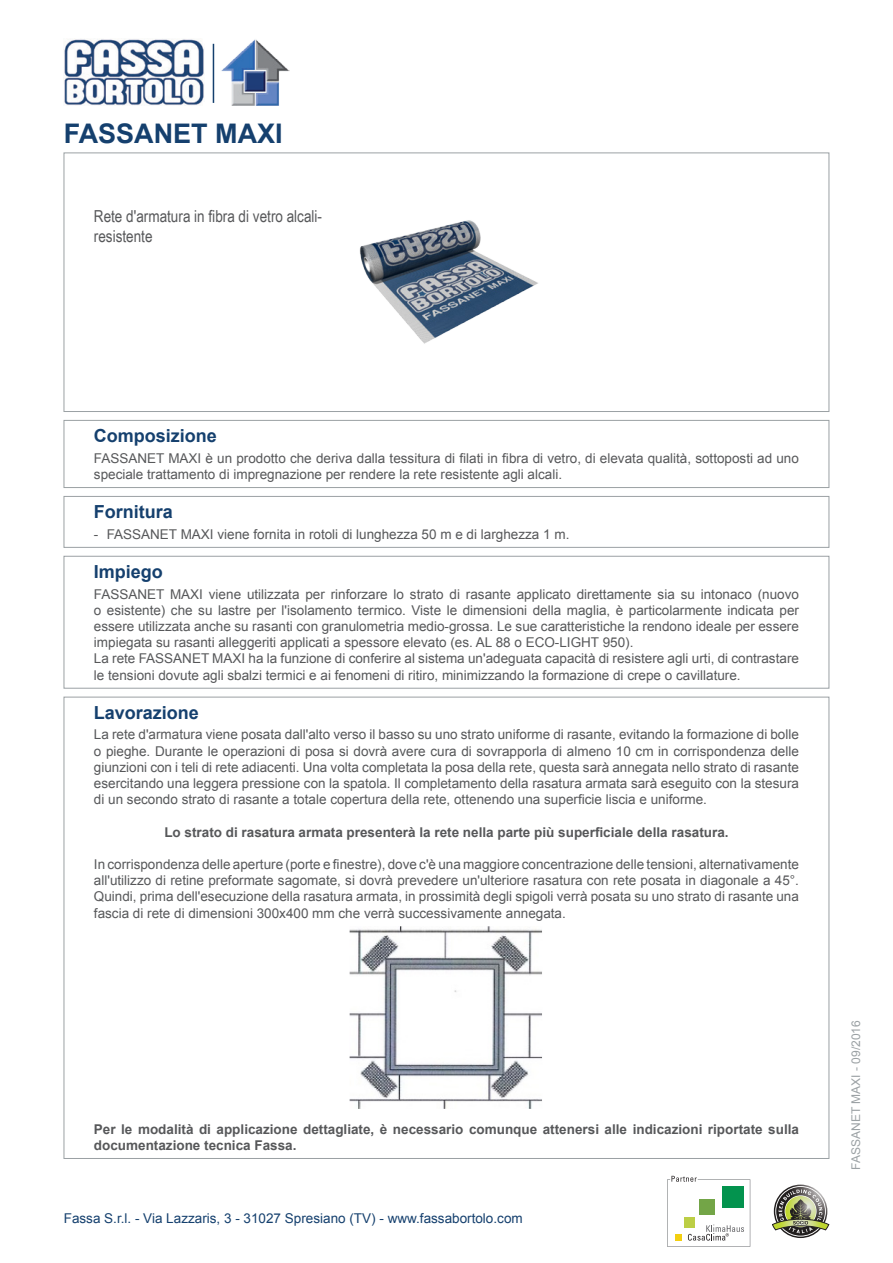
<style>
.page{position:relative;width:893px;height:1263px;background:#fff}
.page>*{position:absolute;margin:0;border:0;box-sizing:border-box;transform-origin:0 0}
.cella_layout{font:700 27px "Arial";color:#15406e}
.cella_layout-2{font:700 18px "Arial";color:#15406e}
.cella_layout-3{font:16.5px/19.8px "Arial Narrow";color:#57585a}
.cella_layout-4{font:13.5px/16.2px "Arial";color:#57585a}
.cella_layout-5{font:700 13.5px/16.2px "Arial";color:#57585a}
.t1{font:13.5px "Arial";color:#15406e}
.Nome_Prodotto-Edizio{font:12px "Arial";color:#9ba1a4}
</style>
<div class="page">
<svg style="left:667px;top:1176px;width:83px;height:71px"></svg>
<svg style="left:772px;top:1186px;width:57px;height:50px"></svg>
<img style="left:64px;top:38px;width:140px;height:67px">
<hr style="left:213px;top:44px;width:1px;height:59px;background:#15406e">
<img style="left:221px;top:39px;width:68px;height:67px">
<img style="left:359px;top:220px;width:179px;height:124px">
<div style="left:64px;top:153px;width:765px;height:259px;border:1px solid #9ba1a4"></div>
<div style="left:64px;top:420px;width:765px;height:68px;border:1px solid #9ba1a4"></div>
<div style="left:64px;top:496px;width:765px;height:51px;border:1px solid #9ba1a4"></div>
<div style="left:64px;top:556px;width:765px;height:132px;border:1px solid #9ba1a4"></div>
<img style="left:349px;top:926px;width:193px;height:183px">
<p class="cella_layout" style="left:64px;top:115px;width:221px">FASSANET MAXI</p>
<p class="cella_layout-3" style="left:94px;top:205px;width:230px">Rete d'armatura in fibra di vetro alcali&shy;resistente</p>
<p class="cella_layout-2" style="left:94px;top:424px;width:125px">Composizione</p>
<p class="cella_layout-4" style="left:94px;top:450px;width:707px">FASSANET MAXI è un prodotto che deriva dalla tessitura di filati in fibra di vetro, di elevata qualità, sottoposti ad uno speciale trattamento di impregnazione per rendere la rete resistente agli alcali.</p>
<p class="cella_layout-2" style="left:94px;top:500px;width:81px">Fornitura</p>
<p class="cella_layout-4" style="left:94px;top:526px;width:477px">- FASSANET MAXI viene fornita in rotoli di lunghezza 50 m e di larghezza 1 m.</p>
<p class="cella_layout-2" style="left:94px;top:560px;width:71px">Impiego</p>
<p class="cella_layout-4" style="left:94px;top:586px;width:707px">FASSANET MAXI viene utilizzata per rinforzare lo strato di rasante applicato direttamente sia su intonaco (nuovo o esistente) che su lastre per l'isolamento termico. Viste le dimensioni della maglia, è particolarmente indicata per essere utilizzata anche su rasanti con granulometria medio-grossa. Le sue caratteristiche la rendono ideale per essere impiegata su rasanti alleggeriti applicati a spessore elevato (es. AL 88 o ECO-LIGHT 950).<br>La rete FASSANET MAXI ha la funzione di conferire al sistema un'adeguata capacità di resistere agli urti, di contrastare le tensioni dovute agli sbalzi termici e ai fenomeni di ritiro, minimizzando la formazione di crepe o cavillature.</p>
<p class="cella_layout-2" style="left:94px;top:700px;width:107px">Lavorazione</p>
<p class="cella_layout-4" style="left:94px;top:727px;width:707px;text-align:justify">La rete d'armatura viene posata dall'alto verso il basso su uno strato uniforme di rasante, evitando la formazione di bolle o pieghe. Durante le operazioni di posa si dovrà avere cura di sovrapporla di almeno 10 cm in corrispondenza delle giunzioni con i teli di rete adiacenti. Una volta completata la posa della rete, questa sarà annegata nello strato di rasante esercitando una leggera pressione con la spatola. Il completamento della rasatura armata sarà eseguito con la stesura di un secondo strato di rasante a totale copertura della rete, ottenendo una superficie liscia e uniforme.</p>
<p class="cella_layout-5" style="left:164px;top:824px;width:566px">Lo strato di rasatura armata presenterà la rete nella parte più superficiale della rasatura.</p>
<p class="cella_layout-4" style="left:94px;top:856px;width:707px;text-align:justify">In corrispondenza delle aperture (porte e finestre), dove c'è una maggiore concentrazione delle tensioni, alternativamente all'utilizzo di retine preformate sagomate, si dovrà prevedere un'ulteriore rasatura con rete posata in diagonale a 45°.<br>Quindi, prima dell'esecuzione della rasatura armata, in prossimità degli spigoli verrà posata su uno strato di rasante una fascia di rete di dimensioni 300x400 mm che verrà successivamente annegata.</p>
<p class="cella_layout-5" style="left:94px;top:1121px;width:707px">Per le modalità di applicazione dettagliate, è necessario comunque attenersi alle indicazioni riportate sulla documentazione tecnica Fassa.</p>
<p class="t1" style="left:64px;top:1209px;width:460px">Fassa S.r.l. - Via Lazzaris, 3 - 31027 Spresiano (TV) - www.fassabortolo.com</p>
<p class="Nome_Prodotto-Edizio" style="left:848px;top:1170px;width:151px;rotate:-90deg">FASSANET MAXI - 09/2016</p>
</div>
